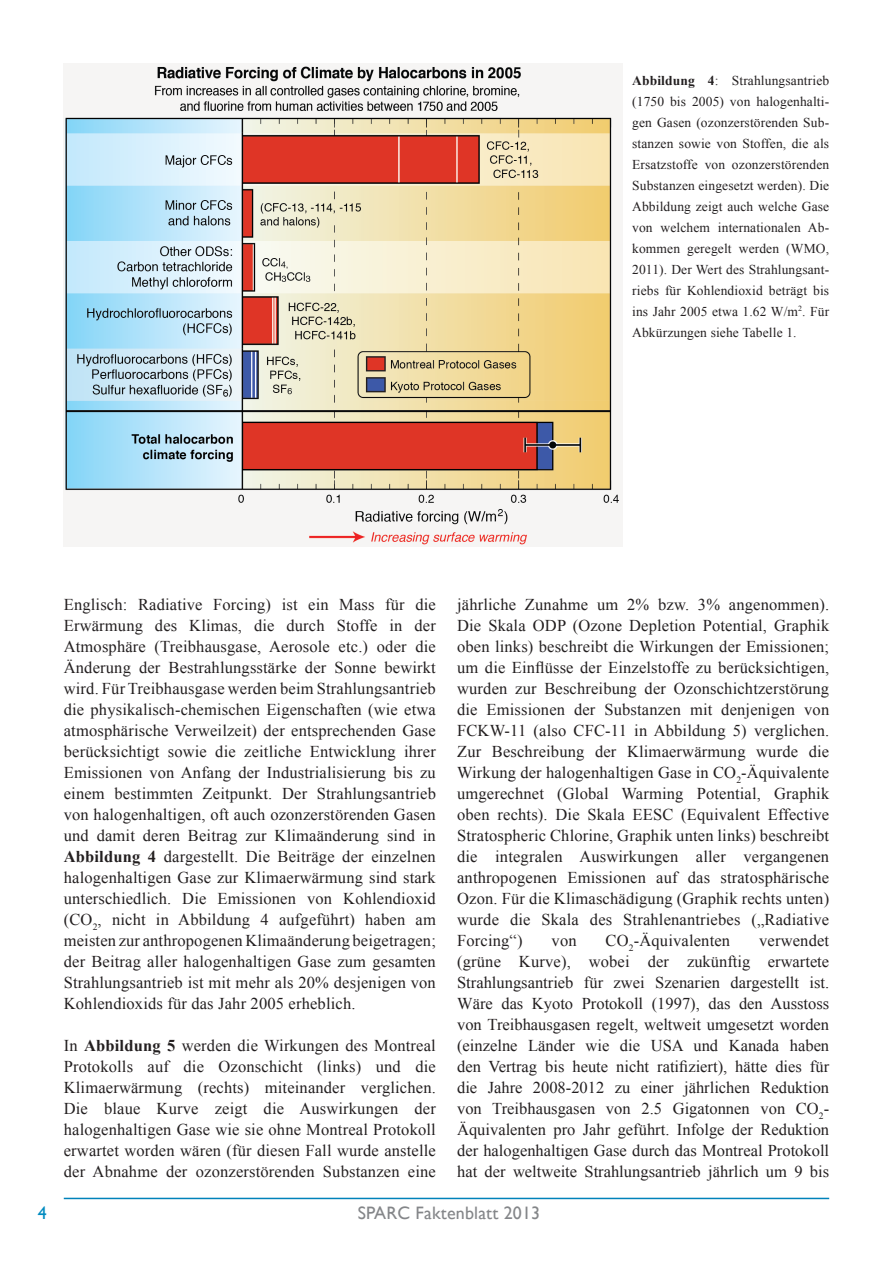
<style>
.page{position:relative;width:893px;height:1263px;background:#fff}
.page>*{position:absolute;margin:0;border:0;box-sizing:border-box;transform-origin:0 0}
.n__newsletter{font:18px "Gill Sans";letter-spacing:.01em;color:#848689}
.Page_n{font:18px "Gill Sans";color:#008bc0}
.Body_TXT{font:16.5px/21px "Times New Roman";letter-spacing:.01em;color:#231f20;text-align:justify}
.Figure_caption{font:13.5px/21px "Times New Roman";letter-spacing:.01em;color:#231f20;text-align:justify}
.s1{font-weight:700}
</style>
<div class="page">
<hr style="left:64px;top:1198px;width:765px;height:1px;background:#0082ba">
<img style="left:64px;top:64px;width:558px;height:483px">
<p class="Figure_caption" style="left:632px;top:70px;width:199px"><span class="s1">Abbildung 4</span>: Strahlungsantrieb (1750 bis 2005) von halogenhalti&shy;gen Gasen (ozonzerstörenden Sub&shy;stanzen sowie von Stoffen, die als Ersatzstoffe von ozonzerstörenden Substanzen eingesetzt werden). Die Abbildung zeigt auch welche Gase von welchem internationalen Ab&shy;kommen geregelt werden (WMO, 2011). Der Wert des Strahlungsant&shy;riebs für Kohlendioxid beträgt bis ins Jahr 2005 etwa 1.62 W/m<sup>2</sup>. Für Abkürzungen siehe Tabelle 1.</p>
<p class="Body_TXT" style="left:64px;top:594px;width:374px">Englisch: Radiative Forcing) ist ein Mass für die Erwärmung des Klimas, die durch Stoffe in der Atmosphäre (Treibhausgase, Aerosole etc.) oder die Änderung der Bestrahlungsstärke der Sonne bewirkt wird. Für Treibhausgase werden beim Strahlungsantrieb die physikalisch-chemischen Eigenschaften (wie etwa atmosphärische Verweilzeit) der entsprechenden Gase berücksichtigt sowie die zeitliche Entwicklung ihrer Emissionen von Anfang der Industrialisierung bis zu einem bestimmten Zeitpunkt. Der Strahlungsantrieb von halogenhaltigen, oft auch ozonzerstörenden Gasen und damit deren Beitrag zur Klimaänderung sind in <span class="s1">Abbildung 4</span> dargestellt. Die Beiträge der einzelnen halogenhaltigen Gase zur Klimaerwärmung sind stark unterschiedlich. Die Emissionen von Kohlendioxid (CO<sub>2</sub>, nicht in Abbildung 4 aufgeführt) haben am meisten zur anthropogenen Klimaänderung beigetragen; der Beitrag aller halogenhaltigen Gase zum gesamten Strahlungsantrieb ist mit mehr als 20% desjenigen von Kohlendioxids für das Jahr 2005 erheblich.</p>
<p class="Body_TXT" style="left:64px;top:1035px;width:374px">In <span class="s1">Abbildung 5</span> werden die Wirkungen des Montreal Protokolls auf die Ozonschicht (links) und die Klimaerwärmung (rechts) miteinander verglichen.<br>Die blaue Kurve zeigt die Auswirkungen der halogenhaltigen Gase wie sie ohne Montreal Protokoll erwartet worden wären (für diesen Fall wurde anstelle der Abnahme der ozonzerstörenden Substanzen eine</p>
<p class="Body_TXT" style="left:457px;top:594px;width:374px">jährliche Zunahme um 2% bzw. 3% angenommen).<br>Die Skala ODP (Ozone Depletion Potential, Graphik oben links) beschreibt die Wirkungen der Emissionen; um die Einflüsse der Einzelstoffe zu berücksichtigen, wurden zur Beschreibung der Ozonschichtzerstörung die Emissionen der Substanzen mit denjenigen von FCKW-11 (also CFC-11 in Abbildung 5) verglichen.<br>Zur Beschreibung der Klimaerwärmung wurde die Wirkung der halogenhaltigen Gase in CO<sub>2</sub>-Äquivalente umgerechnet (Global Warming Potential, Graphik oben rechts). Die Skala EESC (Equivalent Effective Stratospheric Chlorine, Graphik unten links) beschreibt die integralen Auswirkungen aller vergangenen anthropogenen Emissionen auf das stratosphärische Ozon. Für die Klimaschädigung (Graphik rechts unten) wurde die Skala des Strahlenantriebes („Radiative Forcing“)</p>
<p class="Body_TXT" style="left:552px;top:930px;width:27px">von</p>
<p class="Body_TXT" style="left:606px;top:930px;width:126px">CO<sub>2</sub>-Äquivalenten</p>
<p class="Body_TXT" style="left:457px;top:930px;width:374px;text-indent:302px">verwendet (grüne Kurve), wobei der zukünftig erwartete Strahlungsantrieb für zwei Szenarien dargestellt ist.<br>Wäre das Kyoto Protokoll (1997), das den Ausstoss von Treibhausgasen regelt, weltweit umgesetzt worden (einzelne Länder wie die USA und Kanada haben den Vertrag bis heute nicht ratifiziert), hätte dies für die Jahre 2008-2012 zu einer jährlichen Reduktion von Treibhausgasen von 2.5 Gigatonnen von CO<sub>2</sub>- Äquivalenten pro Jahr geführt. Infolge der Reduktion der halogenhaltigen Gase durch das Montreal Protokoll hat der weltweite Strahlungsantrieb jährlich um 9 bis</p>
<p class="Page_n" style="left:38px;top:1202px;width:10px">4</p>
<p class="n__newsletter" style="left:358px;top:1202px;width:184px">SPARC Faktenblatt 2013</p>
</div>
